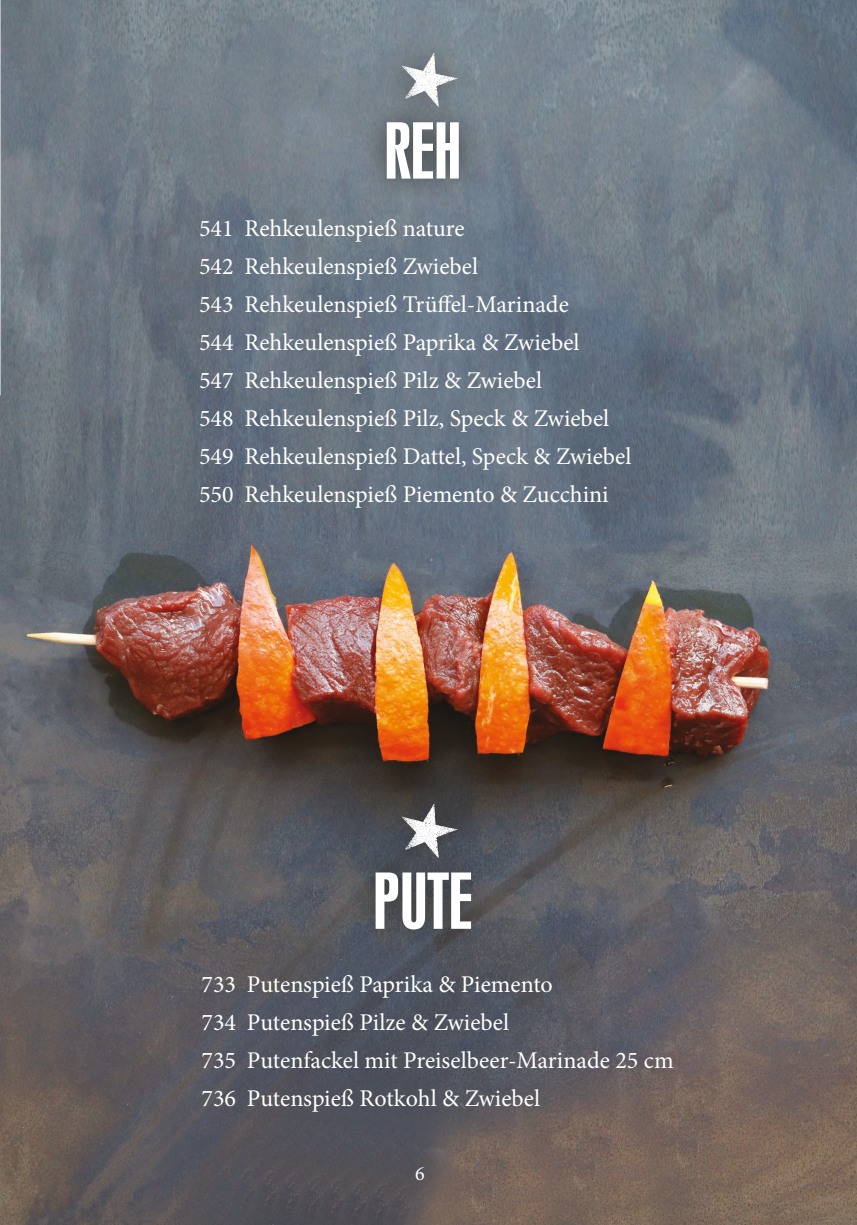
<style>
.page{position:relative;width:857px;height:1225px;background:#fff}
.page>*{position:absolute;margin:0;border:0;box-sizing:border-box;transform-origin:0 0}
.t1{font:72px "Swiss 924 BT Regular B";letter-spacing:-.005em;color:#fff}
.t2{font:24px "Minion Pro";color:#fff}
.t3{font:20px "Minion Pro";color:#fff}
</style>
<div class="page">
<img style="left:0;top:0;width:856px;height:1225px">
<div style="left:361px;top:97px;width:122px;height:106px;background:#1d1d1b;opacity:.65"></div>
<div style="left:350px;top:847px;width:144px;height:106px;background:#1d1d1b;opacity:.65"></div>
<div style="left:375px;top:778px;width:107px;height:106px;background:#1d1d1b;opacity:.5"></div>
<svg style="left:401px;top:803px;width:56px;height:55px"></svg>
<div style="left:375px;top:27px;width:107px;height:106px;background:#1d1d1b;opacity:.5"></div>
<svg style="left:401px;top:52px;width:56px;height:55px"></svg>
<svg style="left:0;top:0;width:1px;height:395px"></svg>
<p class="t1" style="left:384px;top:108px;width:78px">REH</p>
<p class="t2" style="left:199px;top:212px;width:267px">541 Rehkeulenspieß nature</p>
<p class="t2" style="left:199px;top:250px;width:280px">542 Rehkeulenspieß Zwiebel</p>
<p class="t2" style="left:199px;top:288px;width:371px">543 Rehkeulenspieß Trüffel-Marinade</p>
<p class="t2" style="left:199px;top:326px;width:382px">544 Rehkeulenspieß Paprika &amp; Zwiebel</p>
<p class="t2" style="left:199px;top:364px;width:344px">547 Rehkeulenspieß Pilz &amp; Zwiebel</p>
<p class="t2" style="left:199px;top:402px;width:411px">548 Rehkeulenspieß Pilz, Speck &amp; Zwiebel</p>
<p class="t2" style="left:199px;top:440px;width:433px">549 Rehkeulenspieß Dattel, Speck &amp; Zwiebel</p>
<p class="t2" style="left:199px;top:478px;width:411px">550 Rehkeulenspieß Piemento &amp; Zucchini</p>
<p class="t1" style="left:373px;top:858px;width:101px">PUTE</p>
<p class="t2" style="left:201px;top:968px;width:352px">733 Putenspieß Paprika &amp; Piemento</p>
<p class="t2" style="left:201px;top:1006px;width:309px">734 Putenspieß Pilze &amp; Zwiebel</p>
<p class="t2" style="left:201px;top:1044px;width:473px">735 Putenfackel mit Preiselbeer-Marinade 25 cm</p>
<p class="t2" style="left:201px;top:1082px;width:340px">736 Putenspieß Rotkohl &amp; Zwiebel</p>
<p class="t3" style="left:415px;top:1160px;width:11px">6</p>
</div>
